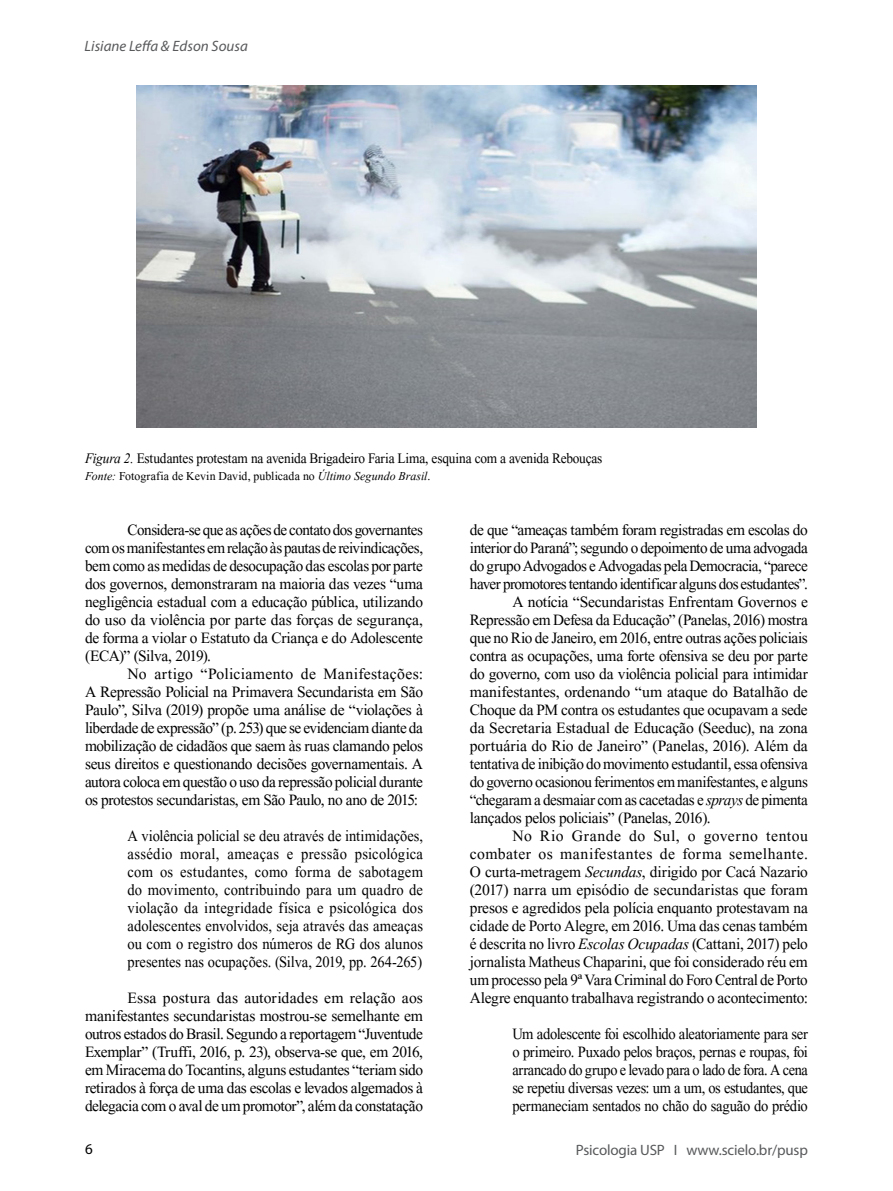
<style>
.page{position:relative;width:893px;height:1191px;background:#fff}
.page>*{position:absolute;margin:0;border:0;box-sizing:border-box;transform-origin:0 0}
.t1{font:19.5px/18px "Aparajita";letter-spacing:-.015em;color:#000;text-align:justify}
.t2{font:19.5px/18px "Aparajita";letter-spacing:-.015em;color:#000;text-align:justify;scale:.96 1}
.t3{font:19.5px/18px "Aparajita";letter-spacing:-.015em;color:#000;text-align:justify;scale:.92 1}
.t4{font:19.5px/18px "Aparajita";letter-spacing:-.015em;color:#000;text-align:justify;scale:.93 1}
.t5{font:19.5px "Aparajita";letter-spacing:.025em;color:#000}
.t6{font:18px "Aparajita";letter-spacing:-.01em;color:#000;scale:.92 1}
.t7{font:15px "Aparajita";letter-spacing:.005em;color:#000}
.t8{font:15px "Myriad Pro";letter-spacing:-.01em;color:#58595b}
.t9{font:italic 15px "Myriad Pro";color:#58595b}
.t10{font:15px "Myriad Pro";color:#000}
.s1{font-style:italic}
</style>
<div class="page">
<img style="left:136px;top:85px;width:621px;height:342px">
<p class="t9" style="left:85px;top:36px;width:165px">Lisiane Leffa &amp; Edson Sousa</p>
<p class="t6" style="left:85px;top:447px;width:564px"><span class="s1">Figura 2.</span> Estudantes protestam na avenida Brigadeiro Faria Lima, esquina com a avenida Rebouças</p>
<p class="t7" style="left:85px;top:466px;width:347px"><span class="s1">Fonte:</span> Fotografia de Kevin David, publicada no <span class="s1">Último Segundo Brasil</span>.</p>
<p class="t2" style="left:85px;top:522px;width:354px;text-indent:43px">Considera-se que as ações de contato dos governantes com os manifestantes em relação às pautas de reivindicações, bem como as medidas de desocupação das escolas por parte dos governos, demonstraram na maioria das vezes “uma negligência estadual com a educação pública, utilizando do uso da violência por parte das forças de segurança, de forma a violar o Estatuto da Criança e do Adolescente (ECA)” (Silva, 2019).</p>
<p class="t1" style="left:85px;top:666px;width:340px;text-indent:43px">No artigo “Policiamento de Manifestações:<br>A Repressão Policial na Primavera Secundarista em São Paulo”, Silva (2019) propõe uma análise de “violações à liberdade de expressão” (p. 253) que se evidenciam diante da mobilização de cidadãos que saem às ruas clamando pelos seus direitos e questionando decisões governamentais. A autora coloca em questão o uso da repressão policial durante os protestos secundaristas, em São Paulo, no ano de 2015:</p>
<p class="t3" style="left:128px;top:828px;width:323px">A violência policial se deu através de intimidações, assédio moral, ameaças e pressão psicológica com os estudantes, como forma de sabotagem do movimento, contribuindo para um quadro de violação da integridade física e psicológica dos adolescentes envolvidos, seja através das ameaças ou com o registro dos números de RG dos alunos presentes nas ocupações. (Silva, 2019, pp. 264-265)</p>
<p class="t1" style="left:85px;top:990px;width:340px;text-indent:43px">Essa postura das autoridades em relação aos manifestantes secundaristas mostrou-se semelhante em outros estados do Brasil. Segundo a reportagem “Juventude Exemplar” (Truffi, 2016, p. 23), observa-se que, em 2016, em Miracema do Tocantins, alguns estudantes “teriam sido retirados à força de uma das escolas e levados algemados à delegacia com o aval de um promotor”, além da constatação</p>
<p class="t10" style="left:85px;top:1139px;width:9px">6</p>
<p class="t1" style="left:470px;top:522px;width:339px">de que “ameaças também foram registradas em escolas do</p>
<p class="t1" style="left:470px;top:540px;width:340px">interior do Paraná”; segundo o depoimento de uma advogada</p>
<p class="t1" style="left:470px;top:558px;width:339px">do grupo Advogados e Advogadas pela Democracia, “parece</p>
<p class="t1" style="left:470px;top:576px;width:340px">haver promotores tentando identificar alguns dos estudantes”.</p>
<p class="t1" style="left:512px;top:594px;width:297px">A notícia “Secundaristas Enfrentam Governos e</p>
<p class="t1" style="left:470px;top:612px;width:339px">Repressão em Defesa da Educação” (Panelas, 2016) mostra</p>
<p class="t1" style="left:470px;top:630px;width:339px">que no Rio de Janeiro, em 2016, entre outras ações policiais</p>
<p class="t1" style="left:470px;top:648px;width:339px">contra as ocupações, uma forte ofensiva se deu por parte</p>
<p class="t1" style="left:470px;top:666px;width:340px">do governo, com uso da violência policial para intimidar</p>
<p class="t1" style="left:470px;top:684px;width:339px">manifestantes, ordenando “um ataque do Batalhão de</p>
<p class="t1" style="left:470px;top:702px;width:339px">Choque da PM contra os estudantes que ocupavam a sede</p>
<p class="t1" style="left:470px;top:720px;width:340px">da Secretaria Estadual de Educação (Seeduc), na zona</p>
<p class="t1" style="left:470px;top:738px;width:339px">portuária do Rio de Janeiro” (Panelas, 2016). Além da</p>
<p class="t1" style="left:470px;top:756px;width:340px">tentativa de inibição do movimento estudantil, essa ofensiva</p>
<p class="t2" style="left:470px;top:774px;width:354px">do governo ocasionou ferimentos em manifestantes, e alguns</p>
<p class="t1" style="left:470px;top:792px;width:340px">“chegaram a desmaiar com as cacetadas e <span class="s1">sprays</span> de pimenta</p>
<p class="t1" style="left:470px;top:810px;width:242px">lançados pelos policiais” (Panelas, 2016).</p>
<p class="t5" style="left:512px;top:824px;width:297px">No Rio Grande do Sul, o governo tentou</p>
<p class="t5" style="left:470px;top:842px;width:340px">combater os manifestantes de forma semelhante.</p>
<p class="t1" style="left:470px;top:864px;width:339px">O curta-metragem <span class="s1">Secundas</span>, dirigido por Cacá Nazario</p>
<p class="t1" style="left:470px;top:882px;width:340px">(2017) narra um episódio de secundaristas que foram</p>
<p class="t1" style="left:470px;top:900px;width:339px">presos e agredidos pela polícia enquanto protestavam na</p>
<p class="t1" style="left:470px;top:918px;width:340px">cidade de Porto Alegre, em 2016. Uma das cenas também</p>
<p class="t1" style="left:470px;top:936px;width:340px">é descrita no livro <span class="s1">Escolas Ocupadas</span> (Cattani, 2017) pelo</p>
<p class="t1" style="left:470px;top:954px;width:339px">jornalista Matheus Chaparini, que foi considerado réu em</p>
<p class="t2" style="left:470px;top:972px;width:354px">um processo pela 9ª Vara Criminal do Foro Central de Porto</p>
<p class="t1" style="left:470px;top:990px;width:340px">Alegre enquanto trabalhava registrando o acontecimento:</p>
<p class="t4" style="left:512px;top:1026px;width:319px">Um adolescente foi escolhido aleatoriamente para ser o primeiro. Puxado pelos braços, pernas e roupas, foi arrancado do grupo e levado para o lado de fora. A cena se repetiu diversas vezes: um a um, os estudantes, que permaneciam sentados no chão do saguão do prédio</p>
<p class="t8" style="left:576px;top:1140px;width:234px">Psicologia USP I www.scielo.br/pusp</p>
</div>
